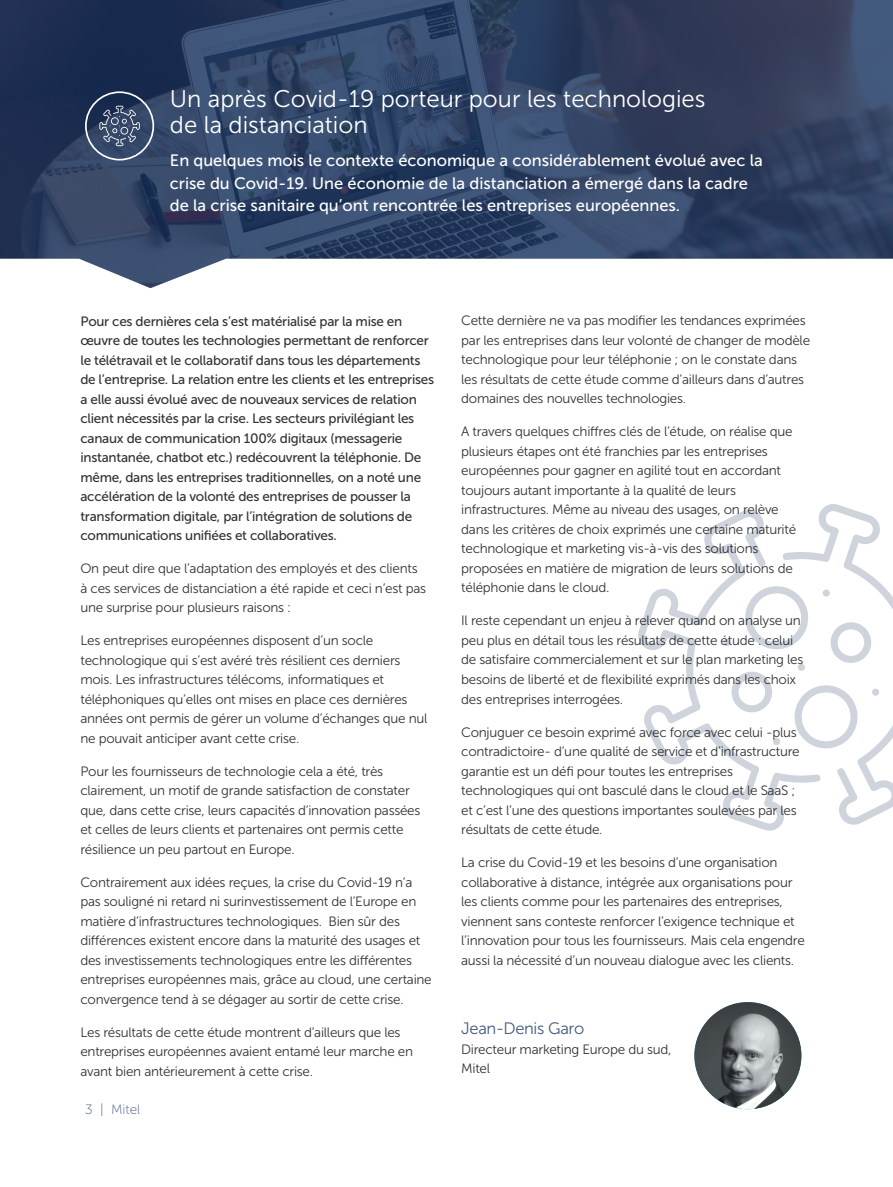
<style>
.page{position:relative;width:893px;height:1187px;background:#fff}
.page>*{position:absolute;margin:0;border:0;box-sizing:border-box;transform-origin:0 0}
.t1{font:24px/25.5px "Museo Sans 300";color:#fff}
.t2{font:16.5px/22.5px "Museo Sans 500";color:#fff}
.t3{font:16.5px "Museo Sans 300";letter-spacing:-.02em;color:#445b7f}
.t4{font:13.5px/19.5px "Museo Sans 300";letter-spacing:-.02em;color:#333}
.t5{font:13.5px/19.5px "Museo Sans 500";letter-spacing:-.02em;color:#333}
.t6{font:13.5px "Museo Sans 100";color:#445b7f}
</style>
<div class="page">
<img style="left:0;top:0;width:893px;height:288px">
<svg style="left:821px;top:504px;width:72px;height:321px"></svg>
<svg style="left:638px;top:510px;width:183px;height:321px"></svg>
<svg style="left:83px;top:89px;width:71px;height:71px"></svg>
<img style="left:694px;top:1002px;width:107px;height:107px;border-radius:53px">
<h1 class="t1" style="left:170px;top:86px;width:537px">Un après Covid-19 porteur pour les technologies de la distanciation</h1>
<p class="t2" style="left:170px;top:149px;width:594px">En quelques mois le contexte économique a considérablement évolué avec la crise du Covid-19. Une économie de la distanciation a émergé dans la cadre de la crise sanitaire qu’ont rencontrée les entreprises européennes.</p>
<p class="t5" style="left:80px;top:311px;width:355px">Pour ces dernières cela s’est matérialisé par la mise en œuvre de toutes les technologies permettant de renforcer le télétravail et le collaboratif dans tous les départements de l’entreprise. La relation entre les clients et les entreprises a elle aussi évolué avec de nouveaux services de relation client nécessités par la crise. Les secteurs privilégiant les canaux de communication 100% digitaux (messagerie instantanée, chatbot etc.) redécouvrent la téléphonie. De même, dans les entreprises traditionnelles, on a noté une accélération de la volonté des entreprises de pousser la transformation digitale, par l’intégration de solutions de communications unifiées et collaboratives.</p>
<p class="t4" style="left:80px;top:559px;width:347px">On peut dire que l’adaptation des employés et des clients à ces services de distanciation a été rapide et ceci n’est pas une surprise pour plusieurs raisons :</p>
<p class="t4" style="left:80px;top:631px;width:349px">Les entreprises européennes disposent d’un socle technologique qui s’est avéré très résilient ces derniers mois. Les infrastructures télécoms, informatiques et téléphoniques qu’elles ont mises en place ces dernières années ont permis de gérer un volume d’échanges que nul ne pouvait anticiper avant cette crise.</p>
<p class="t4" style="left:80px;top:761px;width:342px">Pour les fournisseurs de technologie cela a été, très clairement, un motif de grande satisfaction de constater que, dans cette crise, leurs capacités d’innovation passées et celles de leurs clients et partenaires ont permis cette résilience un peu partout en Europe.</p>
<p class="t4" style="left:80px;top:872px;width:353px">Contrairement aux idées reçues, la crise du Covid-19 n’a pas souligné ni retard ni surinvestissement de l’Europe en matière d’infrastructures technologiques. Bien sûr des différences existent encore dans la maturité des usages et des investissements technologiques entre les différentes entreprises européennes mais, grâce au cloud, une certaine convergence tend à se dégager au sortir de cette crise.</p>
<p class="t4" style="left:80px;top:1022px;width:334px">Les résultats de cette étude montrent d’ailleurs que les entreprises européennes avaient entamé leur marche en avant bien antérieurement à cette crise.</p>
<p class="t6" style="left:85px;top:1102px;width:57px">3 | Mitel</p>
<p class="t4" style="left:461px;top:311px;width:350px">Cette dernière ne va pas modifier les tendances exprimées par les entreprises dans leur volonté de changer de modèle technologique pour leur téléphonie ; on le constate dans les résultats de cette étude comme d’ailleurs dans d’autres domaines des nouvelles technologies.</p>
<p class="t4" style="left:461px;top:422px;width:336px">A travers quelques chiffres clés de l’étude, on réalise que plusieurs étapes ont été franchies par les entreprises européennes pour gagner en agilité tout en accordant toujours autant importante à la qualité de leurs infrastructures. Même au niveau des usages, on relève dans les critères de choix exprimés une certaine maturité technologique et marketing vis-à-vis des solutions proposées en matière de migration de leurs solutions de téléphonie dans le cloud.</p>
<p class="t4" style="left:461px;top:611px;width:344px">Il reste cependant un enjeu à relever quand on analyse un peu plus en détail tous les résultats de cette étude : celui de satisfaire commercialement et sur le plan marketing les besoins de liberté et de flexibilité exprimés dans les choix des entreprises interrogées.</p>
<p class="t4" style="left:461px;top:722px;width:340px">Conjuguer ce besoin exprimé avec force avec celui -plus contradictoire- d’une qualité de service et d’infrastructure garantie est un défi pour toutes les entreprises technologiques qui ont basculé dans le cloud et le SaaS ; et c’est l’une des questions importantes soulevées par les résultats de cette étude.</p>
<p class="t4" style="left:461px;top:852px;width:345px">La crise du Covid-19 et les besoins d’une organisation collaborative à distance, intégrée aux organisations pour les clients comme pour les partenaires des entreprises, viennent sans conteste renforcer l’exigence technique et l’innovation pour tous les fournisseurs. Mais cela engendre aussi la nécessité d’un nouveau dialogue avec les clients.</p>
<p class="t3" style="left:461px;top:1019px;width:125px">Jean-Denis Garo</p>
<p class="t4" style="left:461px;top:1039px;width:212px">Directeur marketing Europe du sud,<br>Mitel</p>
</div>
